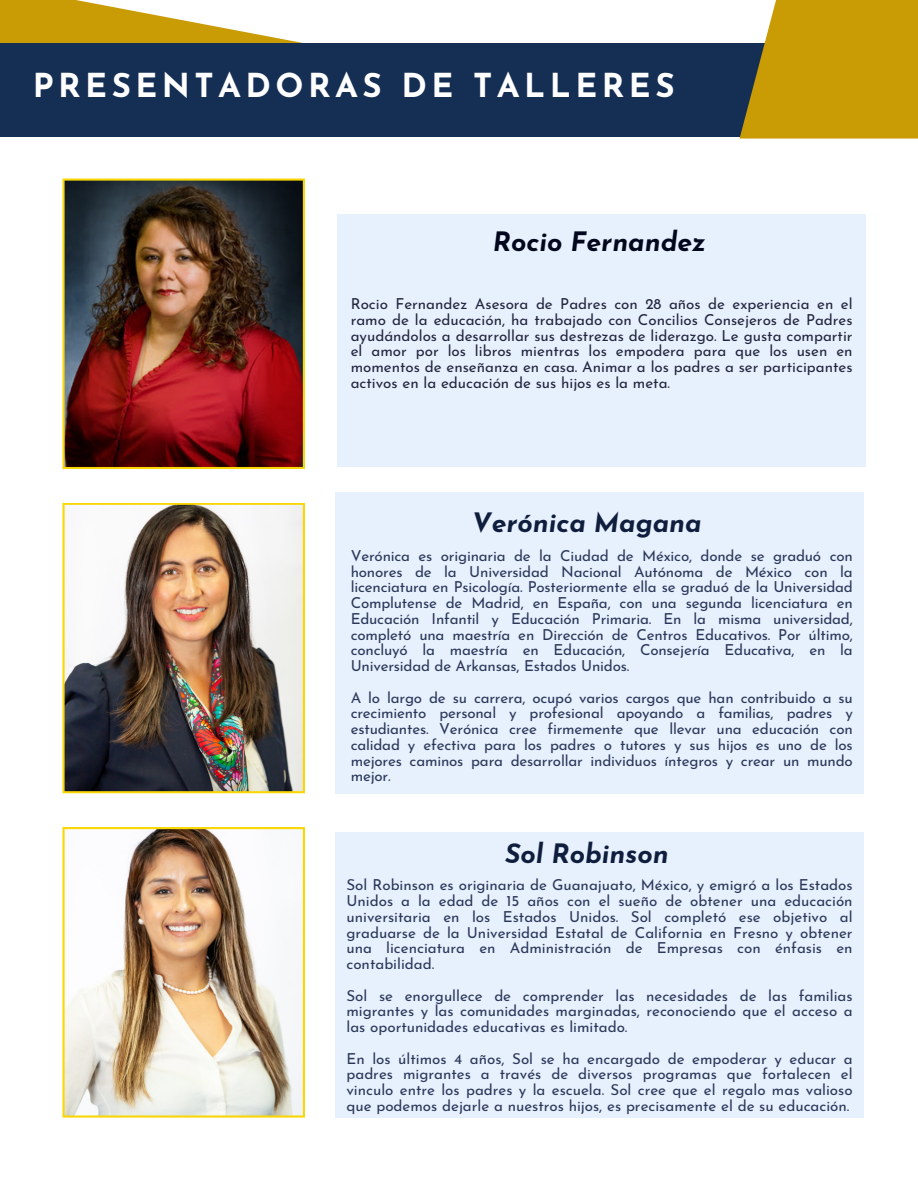
<style>
.page{position:relative;width:918px;height:1188px;background:#fff}
.page>*{position:absolute;margin:0;border:0;box-sizing:border-box;transform-origin:0 0}
.t1{font:700 33px "Josefin Sans";letter-spacing:.135em;color:#fff}
.t2{font:italic 700 26.7px "Josefin Sans";color:#01081d}
.t3{font:15.15px/15.8px "Josefin Sans";color:#22263e;text-align:justify}
</style>
<div class="page">
<svg style="left:0;top:0;width:303px;height:43px"></svg>
<div style="left:0;top:43px;width:918px;height:94px;background:#142e54"></div>
<div style="left:338px;top:214px;width:528px;height:252px;background:#e7f0fd"></div>
<div style="left:740px;top:0;width:178px;height:139px;background:#c99b04"></div>
<img style="left:62px;top:179px;width:243px;height:290px">
<img style="left:62px;top:503px;width:243px;height:290px">
<img style="left:62px;top:827px;width:243px;height:291px">
<div style="left:336px;top:492px;width:527px;height:301px;background:#e7f0fd"></div>
<div style="left:336px;top:832px;width:527px;height:286px;background:#e7f0fd"></div>
<p class="t1" style="left:33px;top:73px;width:643px">PRESENTADORAS DE TALLERES</p>
<p class="t2" style="left:493px;top:231px;width:215px">Rocio Fernandez</p>
<h2 class="t3" style="left:351px;top:297px;width:503px">Rocio Fernandez Asesora de Padres con 28 años de experiencia en el ramo de la educación, ha trabajado con Concilios Consejeros de Padres ayudándolos a desarrollar sus destrezas de liderazgo. Le gusta compartir el amor por los libros mientras los empodera para que los usen en momentos de enseñanza en casa. Animar a los padres a ser participantes activos en la educación de sus hijos es la meta.</h2>
<p class="t2" style="left:472px;top:512px;width:231px">Verónica Magana</p>
<h2 class="t3" style="left:351px;top:549px;width:504px">Verónica es originaria de la Ciudad de México, donde se graduó con honores de la Universidad Nacional Autónoma de México con la licenciatura en Psicología. Posteriormente ella se graduó de la Universidad Complutense de Madrid, en España, con una segunda licenciatura en Educación Infantil y Educación Primaria. En la misma universidad, completó una maestría en Dirección de Centros Educativos. Por último, concluyó la maestría en Educación, Consejería Educativa, en la Universidad de Arkansas, Estados Unidos.</h2>
<p class="t3" style="left:351px;top:691px;width:504px">A lo largo de su carrera, ocupó varios cargos que han contribuido a su crecimiento personal y profesional apoyando a familias, padres y estudiantes. Verónica cree firmemente que llevar una educación con calidad y efectiva para los padres o tutores y sus hijos es uno de los mejores caminos para desarrollar individuos íntegros y crear un mundo mejor.</p>
<h2 class="t2" style="left:505px;top:843px;width:165px">Sol Robinson</h2>
<p class="t3" style="left:346px;top:879px;width:508px">Sol Robinson es originaria de Guanajuato, México, y emigró a los Estados Unidos a la edad de 15 años con el sueño de obtener una educación universitaria en los Estados Unidos. Sol completó ese objetivo al graduarse de la Universidad Estatal de California en Fresno y obtener una licenciatura en Administración de Empresas con énfasis en contabilidad.</p>
<p class="t3" style="left:346px;top:989px;width:508px">Sol se enorgullece de comprender las necesidades de las familias migrantes y las comunidades marginadas, reconociendo que el acceso a las oportunidades educativas es limitado.</p>
<p class="t3" style="left:346px;top:1052px;width:508px">En los últimos 4 años, Sol se ha encargado de empoderar y educar a padres migrantes a través de diversos programas que fortalecen el vinculo entre los padres y la escuela. Sol cree que el regalo mas valioso que podemos dejarle a nuestros hijos, es precisamente el de su educación.</p>
</div>
